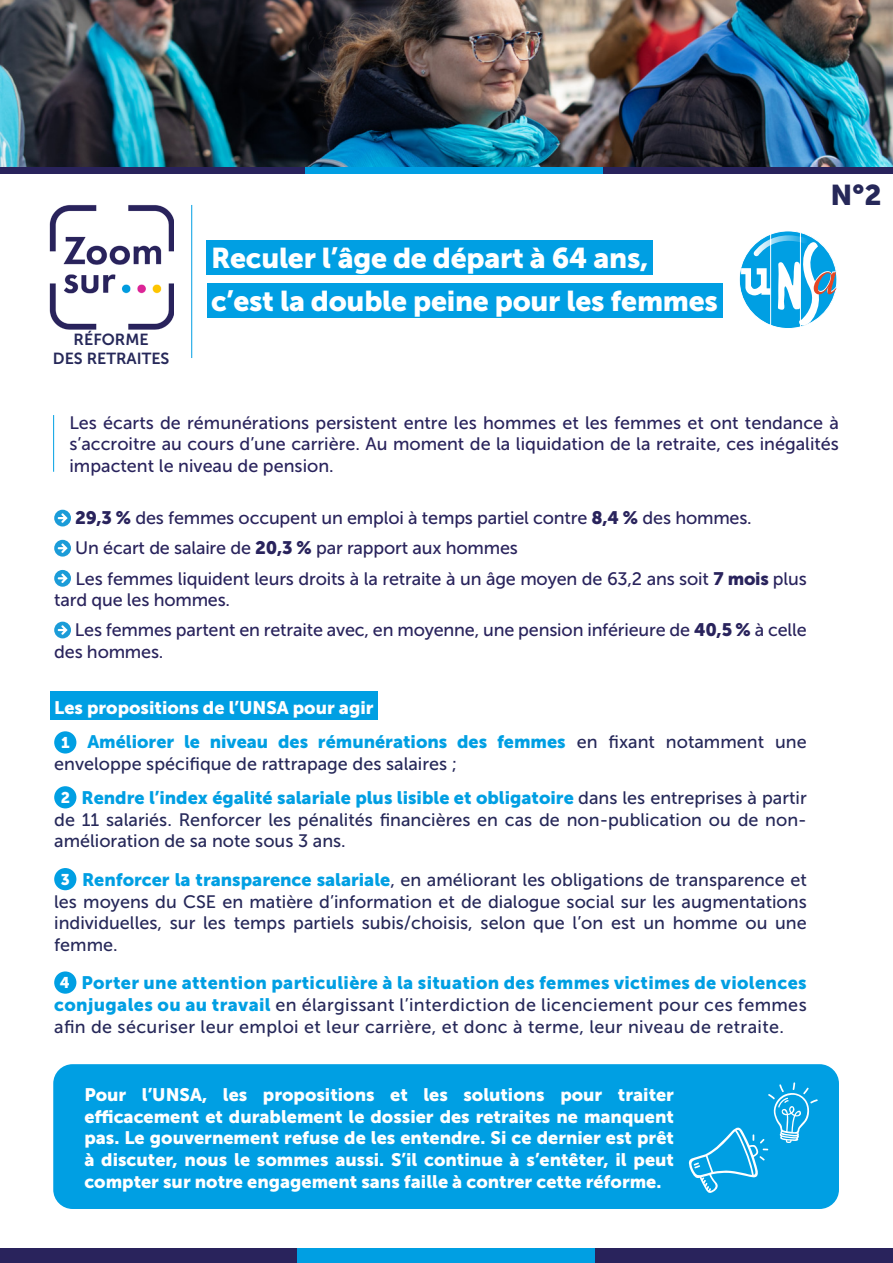
<style>
.page{position:relative;width:893px;height:1263px;background:#fff}
.page>*{position:absolute;margin:0;border:0;box-sizing:border-box;transform-origin:0 0}
.t1{font:28.5px/42.8px "Museo Sans 900";letter-spacing:-.01em;color:#fff}
.t2{font:28.5px "Museo Sans 900";color:#262859}
.t3{font:18px/30.2px "Museo Sans 500";letter-spacing:-.01em;color:#29235c}
.t4{font:18px/21.6px "Museo Sans 500";color:#262859}
.t5{font:18px/21.6px "Museo Sans 900";color:#fff;text-align:justify}
.t6{font:18px/34.3px "Museo Sans 900";color:#009fe3}
.t7{font:18px/21.6px "Museo Sans 500";letter-spacing:.02em;color:#262859}
.t8{font:18px "Museo Sans 900";letter-spacing:.02em;color:#009fe3}
.t9{font:16.05px/19.2px "Museo Sans 700";color:#262859;text-align:center}
.s1{font-family:"Museo Sans 900"}
.s2{color:#fff}
.s3{font-size:15.45px;color:#fff}
.s4{font-family:"Museo Sans 500";color:#262859}
.s5{font-family:"Museo Sans 900";font-size:15.45px;color:#fff}
.s6{font-family:"Museo Sans 900";color:#009fe3}
</style>
<div class="page">
<div style="left:0;top:1248px;width:298px;height:15px;background:#29235c"></div>
<div style="left:595px;top:1248px;width:298px;height:15px;background:#29235c"></div>
<div style="left:298px;top:1248px;width:297px;height:15px;background:#009fe3"></div>
<img style="left:0;top:0;width:893px;height:167px">
<div style="left:53px;top:1064px;width:786px;height:145px;background:#009fe3;border-radius:19px"></div>
<div style="left:207px;top:240px;width:446px;height:35px;background:#009fe3"></div>
<div style="left:207px;top:283px;width:515px;height:35px;background:#009fe3"></div>
<hr style="left:53px;top:415px;width:1px;height:57px;background:#009fe3">
<div style="left:54px;top:510px;width:17px;height:16px;background:#1b9cd8;border-radius:50%"></div>
<svg style="left:58px;top:513px;width:10px;height:10px"></svg>
<svg style="left:54px;top:540px;width:17px;height:17px"></svg>
<svg style="left:58px;top:543px;width:10px;height:10px"></svg>
<div style="left:54px;top:570px;width:17px;height:17px;background:#1b9cd8;border-radius:50%"></div>
<svg style="left:58px;top:574px;width:10px;height:9px"></svg>
<div style="left:54px;top:622px;width:17px;height:16px;background:#1b9cd8;border-radius:50%"></div>
<svg style="left:58px;top:625px;width:10px;height:10px"></svg>
<div style="left:50px;top:692px;width:328px;height:28px;background:#009fe3"></div>
<div style="left:54px;top:731px;width:22px;height:22px;background:#009fe3;border-radius:50%"></div>
<div style="left:54px;top:786px;width:22px;height:22px;background:#009fe3;border-radius:50%"></div>
<div style="left:54px;top:868px;width:22px;height:22px;background:#009fe3;border-radius:50%"></div>
<div style="left:54px;top:971px;width:22px;height:23px;background:#009fe3;border-radius:50%"></div>
<img style="left:49px;top:205px;width:125px;height:125px">
<hr style="left:191px;top:205px;width:1px;height:153px;background:#009fe3">
<svg style="left:688px;top:1082px;width:130px;height:111px"></svg>
<div style="left:0;top:167px;width:305px;height:7px;background:#29235c"></div>
<div style="left:603px;top:167px;width:290px;height:7px;background:#29235c"></div>
<div style="left:305px;top:167px;width:298px;height:7px;background:#009fe3"></div>
<svg style="left:739px;top:231px;width:98px;height:97px"></svg>
<p class="t9" style="left:53px;top:330px;width:118px">RÉFORME<br>DES RETRAITES</p>
<h1 class="t1" style="left:211px;top:236px;width:508px">Reculer l’âge de départ à 64 ans, c’est la double peine pour les femmes</h1>
<h1 class="t2" style="left:831px;top:179px;width:53px">N°2</h1>
<p class="t3" style="left:69px;top:412px;width:771px;line-height:21.6px;text-align:justify">Les écarts de rémunérations persistent entre les hommes et les femmes et ont tendance à s’accroitre au cours d’une carrière. Au moment de la liquidation de la retraite, ces inégalités impactent le niveau de pension.</p>
<p class="t3" style="left:75px;top:503px;width:733px"><span class="s1">29,3 %</span> des femmes occupent un emploi à temps partiel contre <span class="s1">8,4 %</span> des hommes.<br>Un écart de salaire de <span class="s1">20,3 %</span> par rapport aux hommes<br>Les femmes liquident leurs droits à la retraite à un âge moyen de 63,2 ans soit <span class="s1">7 mois</span> plus</p>
<p class="t3" style="left:75px;top:585px;width:733px;text-indent:-21px">tard que les hommes.<br>Les femmes partent en retraite avec, en moyenne, une pension inférieure de <span class="s1">40,5 %</span> à celle</p>
<p class="t3" style="left:54px;top:637px;width:111px">des hommes.</p>
<p class="t6" style="left:61px;top:690px;width:747px;text-indent:-7px"><span class="s2">Les propositions de l’UNSA pour agir<br></span><span class="s3">1</span> Améliorer le niveau des rémunérations des femmes <span class="s4">en fixant notamment une</span></p>
<p class="t4" style="left:54px;top:753px;width:404px">enveloppe spécifique de rattrapage des salaires ;</p>
<p class="t6" style="left:61px;top:781px;width:748px"><span class="s3">2</span> Rendre l’index égalité salariale plus lisible et obligatoire <span class="s4">dans les entreprises à partir</span></p>
<p class="t4" style="left:54px;top:809px;width:754px">de 11 salariés. Renforcer les pénalités financières en cas de non-publication ou de non&shy;amélioration de sa note sous 3 ans.</p>
<p class="t4" style="left:54px;top:869px;width:754px;text-align:justify;text-indent:7px"><span class="s5">3</span> <span class="s6">Renforcer la transparence salariale</span>, en améliorant les obligations de transparence et les moyens du CSE en matière d’information et de dialogue social sur les augmentations individuelles, sur les temps partiels subis/choisis, selon que l’on est un homme ou une femme.</p>
<p class="t8" style="left:60px;top:973px;width:748px"><span class="s3">4</span> Porter une attention particulière à la situation des femmes victimes de violences</p>
<p class="t7" style="left:54px;top:994px;width:754px"><span class="s6">conjugales ou au travail</span> en élargissant l’interdiction de licenciement pour ces femmes afin de sécuriser leur emploi et leur carrière, et donc à terme, leur niveau de retraite.</p>
<p class="t5" style="left:84px;top:1084px;width:591px">Pour l’UNSA, les propositions et les solutions pour traiter efficacement et durablement le dossier des retraites ne manquent pas. Le gouvernement refuse de les entendre. Si ce dernier est prêt à discuter, nous le sommes aussi. S’il continue à s’entêter, il peut compter sur notre engagement sans faille à contrer cette réforme.</p>
</div>
